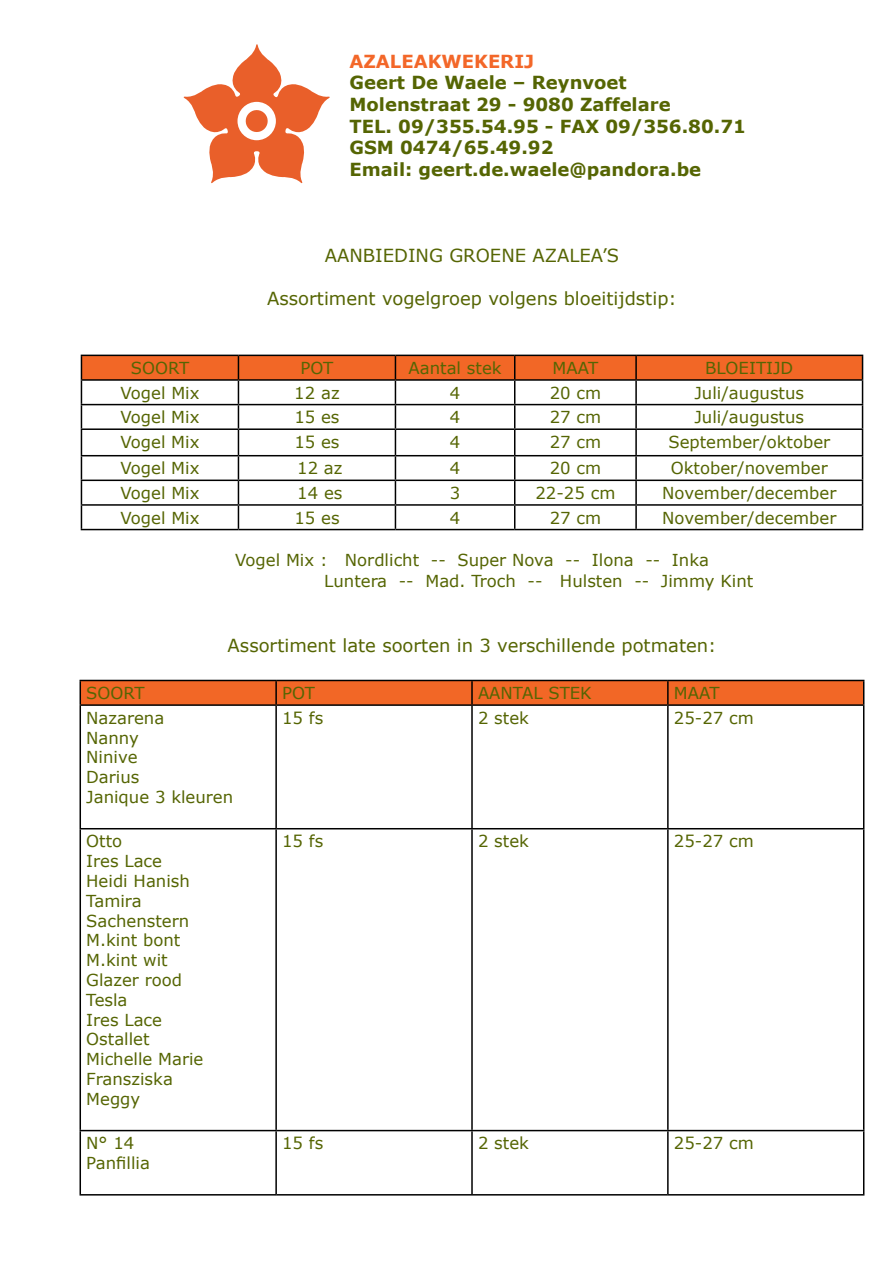
<style>
.page{position:relative;width:893px;height:1263px;background:#fff}
.page>*{position:absolute;margin:0;border:0;box-sizing:border-box;transform-origin:0 0}
.t1{font:700 18px/21.6px "Verdana";color:#556503}
.t2{font:18px "Verdana";color:#556503}
.t3{font:700 18px "Verdana";color:#f36729}
.t4{font:16.5px/19.8px "Verdana";color:#556503}
</style>
<div class="page">
<svg style="left:81px;top:355px;width:782px;height:174px"></svg>
<hr style="left:81px;top:529px;width:157px;height:1px;background:#000">
<hr style="left:238px;top:529px;width:157px;height:1px;background:#000">
<hr style="left:395px;top:529px;width:120px;height:1px;background:#000">
<hr style="left:515px;top:529px;width:121px;height:1px;background:#000">
<hr style="left:636px;top:529px;width:227px;height:1px;background:#000">
<hr style="left:80px;top:706px;width:1px;height:122px;background:#000">
<hr style="left:275px;top:706px;width:2px;height:122px;background:#000">
<hr style="left:471px;top:706px;width:2px;height:122px;background:#000">
<hr style="left:667px;top:706px;width:2px;height:122px;background:#000">
<hr style="left:863px;top:706px;width:1px;height:122px;background:#000">
<hr style="left:80px;top:828px;width:196px;height:1px;background:#000">
<hr style="left:80px;top:829px;width:1px;height:301px;background:#000">
<hr style="left:276px;top:828px;width:196px;height:1px;background:#000">
<hr style="left:275px;top:829px;width:2px;height:301px;background:#000">
<hr style="left:472px;top:828px;width:196px;height:1px;background:#000">
<hr style="left:471px;top:829px;width:2px;height:301px;background:#000">
<hr style="left:668px;top:828px;width:196px;height:1px;background:#000">
<hr style="left:667px;top:829px;width:2px;height:301px;background:#000">
<hr style="left:863px;top:829px;width:1px;height:301px;background:#000">
<hr style="left:80px;top:1130px;width:196px;height:1px;background:#000">
<hr style="left:80px;top:1131px;width:1px;height:63px;background:#000">
<hr style="left:276px;top:1130px;width:196px;height:1px;background:#000">
<hr style="left:275px;top:1131px;width:2px;height:63px;background:#000">
<hr style="left:472px;top:1130px;width:196px;height:1px;background:#000">
<hr style="left:471px;top:1131px;width:2px;height:63px;background:#000">
<hr style="left:668px;top:1130px;width:196px;height:1px;background:#000">
<hr style="left:667px;top:1131px;width:2px;height:63px;background:#000">
<hr style="left:863px;top:1131px;width:1px;height:63px;background:#000">
<hr style="left:80px;top:1194px;width:196px;height:1px;background:#000">
<hr style="left:276px;top:1194px;width:196px;height:1px;background:#000">
<hr style="left:472px;top:1194px;width:196px;height:1px;background:#000">
<hr style="left:668px;top:1194px;width:196px;height:1px;background:#000">
<hr style="left:80px;top:704px;width:196px;height:2px;background:#000">
<hr style="left:276px;top:704px;width:196px;height:2px;background:#000">
<hr style="left:472px;top:704px;width:196px;height:2px;background:#000">
<svg style="left:80px;top:680px;width:784px;height:25px;background:#dd5e22"></svg>
<hr style="left:668px;top:704px;width:196px;height:2px;background:#000">
<svg style="left:184px;top:44px;width:145px;height:139px"></svg>
<p class="t3" style="left:350px;top:48px;width:186px">AZALEAKWEKERIJ</p>
<p class="t1" style="left:350px;top:72px;width:398px">Geert De Waele – Reynvoet<br>Molenstraat 29 - 9080 Zaffelare<br>TEL. 09/355.54.95 - FAX 09/356.80.71<br>GSM 0474/65.49.92<br>Email: geert.de.waele@pandora.be</p>
<p class="t2" style="left:325px;top:243px;width:296px">AANBIEDING GROENE AZALEA’S</p>
<p class="t2" style="left:267px;top:286px;width:411px">Assortiment vogelgroep volgens bloeitijdstip:</p>
<p class="t4" style="left:131px;top:358px;width:60px">SOORT</p>
<p class="t4" style="left:301px;top:358px;width:34px">POT</p>
<p class="t4" style="left:409px;top:358px;width:95px">Aantal stek</p>
<p class="t4" style="left:553px;top:358px;width:47px">MAAT</p>
<p class="t4" style="left:705px;top:358px;width:90px">BLOEITIJD</p>
<p class="t4" style="left:120px;top:382px;width:81px">Vogel Mix</p>
<p class="t4" style="left:294px;top:382px;width:47px">12 az</p>
<p class="t4" style="left:450px;top:382px;width:12px">4</p>
<p class="t4" style="left:550px;top:382px;width:53px">20 cm</p>
<p class="t4" style="left:694px;top:382px;width:111px">Juli/augustus</p>
<p class="t4" style="left:120px;top:407px;width:81px">Vogel Mix</p>
<p class="t4" style="left:294px;top:407px;width:47px">15 es</p>
<p class="t4" style="left:450px;top:407px;width:12px">4</p>
<p class="t4" style="left:550px;top:407px;width:53px">27 cm</p>
<p class="t4" style="left:694px;top:407px;width:111px">Juli/augustus</p>
<p class="t4" style="left:120px;top:432px;width:81px">Vogel Mix</p>
<p class="t4" style="left:294px;top:432px;width:47px">15 es</p>
<p class="t4" style="left:450px;top:432px;width:12px">4</p>
<p class="t4" style="left:550px;top:432px;width:53px">27 cm</p>
<p class="t4" style="left:668px;top:432px;width:163px">September/oktober</p>
<p class="t4" style="left:120px;top:458px;width:81px">Vogel Mix</p>
<p class="t4" style="left:297px;top:458px;width:47px">12 az</p>
<p class="t4" style="left:450px;top:458px;width:12px">4</p>
<p class="t4" style="left:550px;top:458px;width:53px">20 cm</p>
<p class="t4" style="left:671px;top:458px;width:158px">Oktober/november</p>
<p class="t4" style="left:120px;top:483px;width:81px">Vogel Mix</p>
<p class="t4" style="left:297px;top:483px;width:47px">14 es</p>
<p class="t4" style="left:450px;top:483px;width:12px">3</p>
<p class="t4" style="left:535px;top:483px;width:81px">22-25 cm</p>
<p class="t4" style="left:662px;top:483px;width:176px">November/december</p>
<p class="t4" style="left:120px;top:507px;width:81px">Vogel Mix</p>
<p class="t4" style="left:294px;top:507px;width:47px">15 es</p>
<p class="t4" style="left:450px;top:507px;width:12px">4</p>
<p class="t4" style="left:550px;top:507px;width:53px">27 cm</p>
<p class="t4" style="left:662px;top:507px;width:176px">November/december</p>
<p class="t4" style="left:324px;top:549px;width:430px;line-height:21.6px;text-indent:-89px">Vogel Mix : Nordlicht -- Super Nova -- Ilona -- Inka<br>Luntera -- Mad. Troch -- Hulsten -- Jimmy Kint</p>
<p class="t2" style="left:228px;top:633px;width:490px">Assortiment late soorten in 3 verschillende potmaten:</p>
<p class="t4" style="left:86px;top:683px;width:60px">SOORT</p>
<p class="t4" style="left:282px;top:683px;width:34px">POT</p>
<p class="t4" style="left:478px;top:683px;width:115px">AANTAL STEK</p>
<p class="t4" style="left:674px;top:683px;width:47px">MAAT</p>
<p class="t4" style="left:86px;top:708px;width:148px">Nazarena<br>Nanny<br>Ninive<br>Darius<br>Janique 3 kleuren</p>
<p class="t4" style="left:282px;top:708px;width:43px">15 fs</p>
<p class="t4" style="left:478px;top:708px;width:53px">2 stek</p>
<p class="t4" style="left:674px;top:708px;width:81px">25-27 cm</p>
<p class="t4" style="left:86px;top:831px;width:119px">Otto<br>Ires Lace<br>Heidi Hanish<br>Tamira<br>Sachenstern<br>M.kint bont<br>M.kint wit<br>Glazer rood<br>Tesla<br>Ires Lace<br>Ostallet<br>Michelle Marie<br>Fransziska<br>Meggy</p>
<p class="t4" style="left:282px;top:831px;width:43px">15 fs</p>
<p class="t4" style="left:478px;top:831px;width:53px">2 stek</p>
<p class="t4" style="left:674px;top:831px;width:81px">25-27 cm</p>
<p class="t4" style="left:86px;top:1133px;width:65px">N° 14<br>Panfillia</p>
<p class="t4" style="left:282px;top:1133px;width:43px">15 fs</p>
<p class="t4" style="left:478px;top:1133px;width:53px">2 stek</p>
<p class="t4" style="left:674px;top:1133px;width:81px">25-27 cm</p>
</div>
